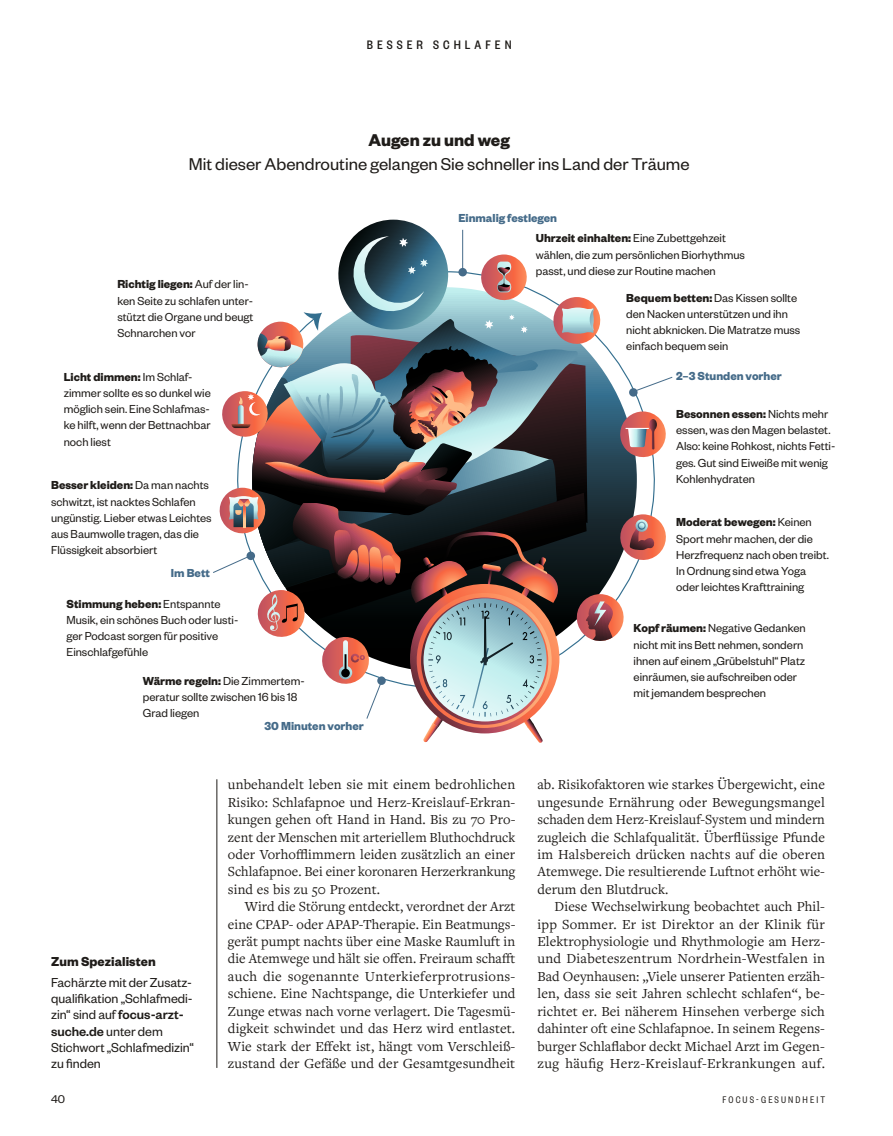
<style>
.page{position:relative;width:893px;height:1136px;background:#fff}
.page>*{position:absolute;margin:0;border:0;box-sizing:border-box;transform-origin:0 0}
.t1{font:18.75px "Founders Grotesk";color:#1f1c19}
.t2{font:700 18.75px "Founders Grotesk";color:#1f1c19}
.t3{font:14.4px/17.4px "Freight Text Pro";letter-spacing:.005em;color:#1f1c19;text-align:justify}
.t4{font:14.25px/16.2px "Founders Grotesk";color:#1f1c19}
.t5{font:700 14.25px "Founders Grotesk";letter-spacing:.005em;color:#1f1c19}
.t6{font:500 13.5px "Founders Grotesk Cond";letter-spacing:.3em;color:#1f1c19}
.t7{font:12.75px/16.2px "Founders Grotesk";color:#1f1c19}
.t8{font:700 12.75px "Founders Grotesk";color:#456b89}
.t9{font:12.3px "Founders Grotesk";color:#1f1c19}
.t10{font:10.5px "Founders Grotesk Cond";letter-spacing:.2em;color:#1f1c19}
.s1{font-weight:700}
.s2{font-weight:500}
</style>
<div class="page">
<hr style="left:217px;top:779px;width:1px;height:288px;background:#1f1c19">
<svg style="left:213px;top:220px;width:460px;height:523px"></svg>
<div style="left:629px;top:388px;width:9px;height:8px;background:#456b89;border-radius:50%"></div>
<div style="left:377px;top:676px;width:9px;height:9px;background:#456b89;border-radius:50%"></div>
<div style="left:247px;top:551px;width:8px;height:9px;background:#456b89;border-radius:50%"></div>
<div style="left:458px;top:268px;width:9px;height:8px;background:#456b89;border-radius:50%"></div>
<p class="t6" style="left:367px;top:37px;width:146px">BESSER SCHLAFEN</p>
<h1 class="t2" style="left:368px;top:128px;width:143px">Augen zu und weg</h1>
<h1 class="t1" style="left:189px;top:152px;width:502px">Mit dieser Abendroutine gelangen Sie schneller ins Land der Träume</h1>
<p class="t8" style="left:458px;top:209px;width:100px">Einmalig festlegen</p>
<p class="t7" style="left:117px;top:275px;width:138px"><span class="s1">Richtig liegen:</span> Auf der lin&shy;ken Seite zu schlafen unter&shy;stützt die Organe und beugt<br>Schnarchen vor</p>
<p class="t7" style="left:64px;top:368px;width:149px"><span class="s1">Licht dimmen:</span> Im Schlaf&shy;zimmer sollte es so dunkel wie möglich sein. Eine Schlafmas&shy;ke hilft, wenn der Bettnachbar noch liest</p>
<p class="t7" style="left:51px;top:476px;width:162px"><span class="s1">Besser kleiden:</span> Da man nachts schwitzt, ist nacktes Schlafen ungünstig. Lieber etwas Leichtes aus Baumwolle tragen, das die<br>Flüssigkeit absorbiert</p>
<p class="t8" style="left:171px;top:564px;width:41px">Im Bett</p>
<p class="t7" style="left:66px;top:594px;width:173px"><span class="s1">Stimmung heben:</span> Entspannte<br>Musik, ein schönes Buch oder lusti&shy;ger Podcast sorgen für positive<br>Einschlafgefühle</p>
<p class="t7" style="left:143px;top:671px;width:163px"><span class="s1">Wärme regeln:</span> Die Zimmertem&shy;peratur sollte zwischen 16 bis 18<br>Grad liegen</p>
<p class="t5" style="left:51px;top:952px;width:106px">Zum Spezialisten</p>
<p class="t4" style="left:51px;top:973px;width:144px">Fachärzte mit der Zusatz&shy;qualifikation „Schlafmedi&shy;zin“ sind auf <span class="s2">focus-arzt&shy;suche.de</span> unter dem<br>Stichwort „Schlafmedizin“ zu finden</p>
<p class="t8" style="left:264px;top:717px;width:101px">30 Minuten vorher</p>
<p class="t3" style="left:228px;top:775px;width:289px">unbehandelt leben sie mit einem bedrohlichen Risiko: Schlafapnoe und Herz-Kreislauf-Erkran&shy;kungen gehen oft Hand in Hand. Bis zu 70 Pro&shy;zent der Menschen mit arteriellem Bluthochdruck oder Vorhofflimmern leiden zusätzlich an einer Schlafapnoe. Bei einer koronaren Herzerkrankung sind es bis zu 50 Prozent.</p>
<p class="t3" style="left:228px;top:897px;width:289px;text-indent:17px">Wird die Störung entdeckt, verordnet der Arzt eine CPAP- oder APAP-Therapie. Ein Beatmungs&shy;gerät pumpt nachts über eine Maske Raumluft in die Atemwege und hält sie offen. Freiraum schafft auch die sogenannte Unterkieferprotrusions&shy;schiene. Eine Nachtspange, die Unterkiefer und Zunge etwas nach vorne verlagert. Die Tagesmü&shy;digkeit schwindet und das Herz wird entlastet.<br>Wie stark der Effekt ist, hängt vom Verschleiß&shy;zustand der Gefäße und der Gesamtgesundheit</p>
<p class="t7" style="left:536px;top:229px;width:211px"><span class="s1">Uhrzeit einhalten:</span> Eine Zubettgehzeit wählen, die zum persönlichen Biorhythmus passt, und diese zur Routine machen</p>
<p class="t7" style="left:626px;top:289px;width:176px"><span class="s1">Bequem betten:</span> Das Kissen sollte den Nacken unterstützen und ihn nicht abknicken. Die Matratze muss einfach bequem sein</p>
<p class="t8" style="left:676px;top:368px;width:107px">2–3 Stunden vorher</p>
<p class="t7" style="left:676px;top:405px;width:161px"><span class="s1">Besonnen essen:</span> Nichts mehr essen, was den Magen belastet.<br>Also: keine Rohkost, nichts Fetti&shy;ges. Gut sind Eiweiße mit wenig<br>Kohlenhydraten</p>
<p class="t7" style="left:676px;top:513px;width:154px"><span class="s1">Moderat bewegen:</span> Keinen<br>Sport mehr machen, der die<br>Herzfrequenz nach oben treibt.<br>In Ordnung sind etwa Yoga oder leichtes Krafttraining</p>
<p class="t7" style="left:634px;top:619px;width:174px"><span class="s1">Kopf räumen:</span> Negative Gedanken nicht mit ins Bett nehmen, sondern ihnen auf einem „Grübelstuhl“ Platz einräumen, sie aufschreiben oder mit jemandem besprechen</p>
<p class="t3" style="left:537px;top:775px;width:289px">ab. Risikofaktoren wie starkes Übergewicht, eine ungesunde Ernährung oder Bewegungsmangel schaden dem Herz-Kreislauf-System und mindern zugleich die Schlafqualität. Überflüssige Pfunde im Halsbereich drücken nachts auf die oberen Atemwege. Die resultierende Luftnot erhöht wie&shy;derum den Blutdruck.</p>
<p class="t3" style="left:537px;top:897px;width:289px;text-indent:17px">Diese Wechselwirkung beobachtet auch Phil&shy;ipp Sommer. Er ist Direktor an der Klinik für Elektrophysiologie und Rhythmologie am Herz&shy;und Diabeteszentrum Nordrhein-Westfalen in Bad Oeynhausen: „Viele unserer Patienten erzäh&shy;len, dass sie seit Jahren schlecht schlafen“, be&shy;richtet er. Bei näherem Hinsehen verberge sich dahinter oft eine Schlafapnoe. In seinem Regens&shy;burger Schlaflabor deckt Michael Arzt im Gegen&shy;zug häufig Herz-Kreislauf-Erkrankungen auf.</p>
<p class="t9" style="left:51px;top:1091px;width:16px">40</p>
<p class="t10" style="left:722px;top:1093px;width:104px">FOCUS-GESUNDHEIT</p>
</div>
